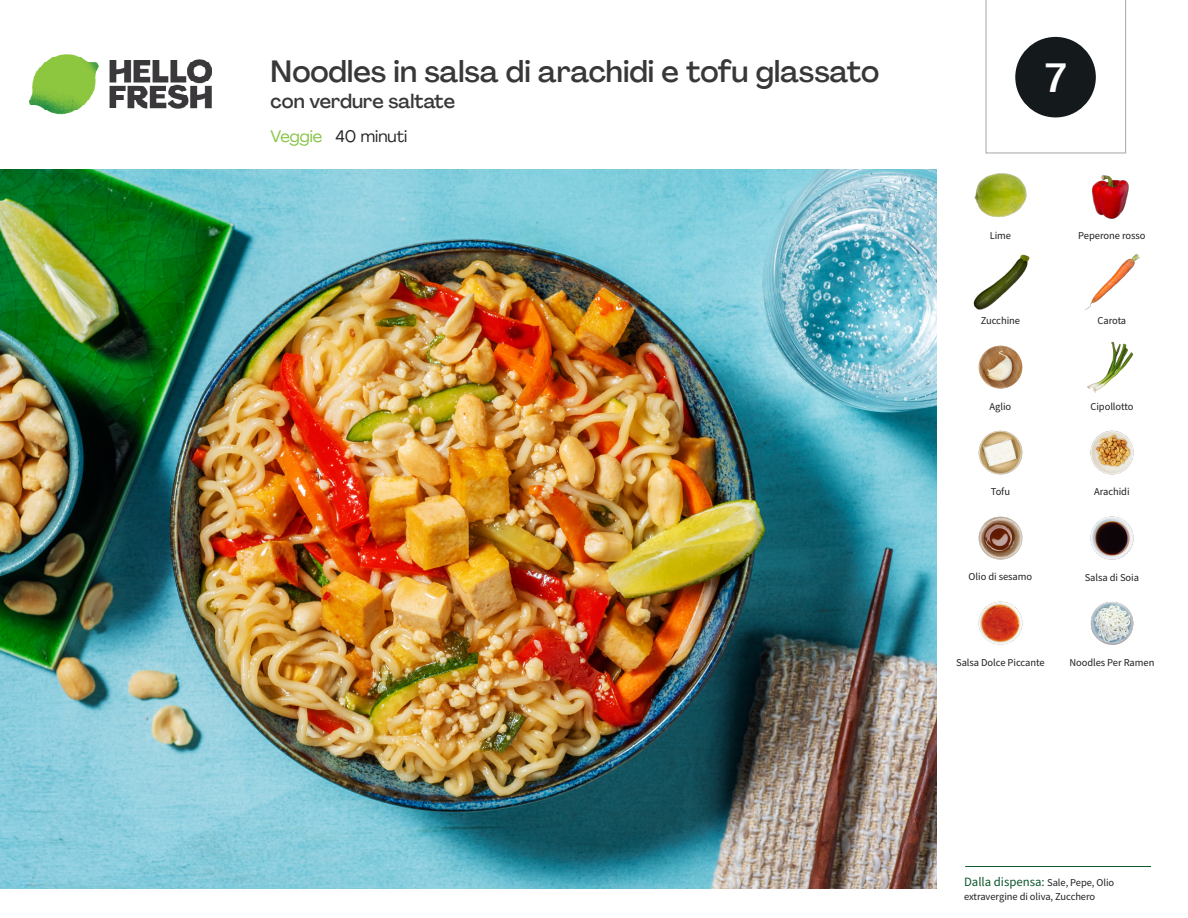
<style>
.page{position:relative;width:1188px;height:918px;background:#fff}
.page>*{position:absolute;margin:0;border:0;box-sizing:border-box;transform-origin:0 0}
._24_Recipe_Nr_Bag{font:500 40.5px "Agrandir";color:#fff}
._15_Titel_UK{font:500 30px "Agrandir";color:#383839}
._15_Titel_UK-2{font:500 19.5px "Agrandir";color:#383839}
._02_Box_Type{font:16.5px "Agrandir";color:#231f20}
.t1{font:12.75px "Source Sans Pro";color:#0e572c}
._18_FRONT_ingredient{font:10.5px "Source Sans Pro";letter-spacing:-.005em;color:#231f20}
.t2{font:10.5px "Source Sans Variable";letter-spacing:-.005em;color:#231f20}
.s1{color:#81c340}
.s2{font-family:"Source Sans Variable";font-size:10.5px;color:#231f20}
</style>
<div class="page">
<img style="left:30px;top:54px;width:181px;height:61px">
<hr style="left:965px;top:866px;width:186px;height:1px;background:#0e572c">
<img style="left:0;top:170px;width:936px;height:718px">
<img style="left:1091px;top:175px;width:38px;height:44px">
<img style="left:974px;top:173px;width:53px;height:44px">
<img style="left:1085px;top:254px;width:55px;height:56px">
<img style="left:973px;top:254px;width:56px;height:56px">
<img style="left:1087px;top:341px;width:47px;height:52px">
<img style="left:978px;top:345px;width:45px;height:44px">
<img style="left:1090px;top:430px;width:44px;height:45px">
<img style="left:978px;top:430px;width:45px;height:45px">
<img style="left:1090px;top:516px;width:44px;height:44px">
<img style="left:978px;top:516px;width:45px;height:44px">
<img style="left:1090px;top:602px;width:44px;height:43px">
<img style="left:978px;top:601px;width:45px;height:44px">
<svg style="left:985px;top:0;width:141px;height:154px"></svg>
<p class="_15_Titel_UK" style="left:271px;top:53px;width:610px">Noodles in salsa di arachidi e tofu glassato</p>
<p class="_15_Titel_UK-2" style="left:271px;top:89px;width:186px">con verdure saltate</p>
<p class="_02_Box_Type" style="left:271px;top:126px;width:138px"><span class="s1">Veggie</span> 40 minuti</p>
<p class="_24_Recipe_Nr_Bag" style="left:1045px;top:53px;width:23px">7</p>
<p class="_18_FRONT_ingredient" style="left:990px;top:229px;width:23px">Lime</p>
<p class="_18_FRONT_ingredient" style="left:1078px;top:229px;width:69px">Peperone rosso</p>
<p class="_18_FRONT_ingredient" style="left:981px;top:314px;width:41px">Zucchine</p>
<p class="_18_FRONT_ingredient" style="left:1098px;top:314px;width:30px">Carota</p>
<p class="_18_FRONT_ingredient" style="left:990px;top:399px;width:23px">Aglio</p>
<p class="_18_FRONT_ingredient" style="left:1090px;top:399px;width:44px">Cipollotto</p>
<p class="_18_FRONT_ingredient" style="left:991px;top:485px;width:21px">Tofu</p>
<p class="_18_FRONT_ingredient" style="left:1094px;top:485px;width:37px">Arachidi</p>
<p class="_18_FRONT_ingredient" style="left:969px;top:570px;width:65px">Olio di sesamo</p>
<p class="_18_FRONT_ingredient" style="left:1085px;top:570px;width:56px">Salsa di Soia</p>
<p class="_18_FRONT_ingredient" style="left:956px;top:655px;width:90px">Salsa Dolce Piccante</p>
<p class="_18_FRONT_ingredient" style="left:1069px;top:655px;width:87px">Noodles Per Ramen</p>
<p class="t1" style="left:964px;top:873px;width:152px">Dalla dispensa: <span class="s2">Sale, Pepe, Olio</span></p>
<p class="t2" style="left:964px;top:890px;width:133px">extravergine di oliva, Zucchero</p>
</div>
